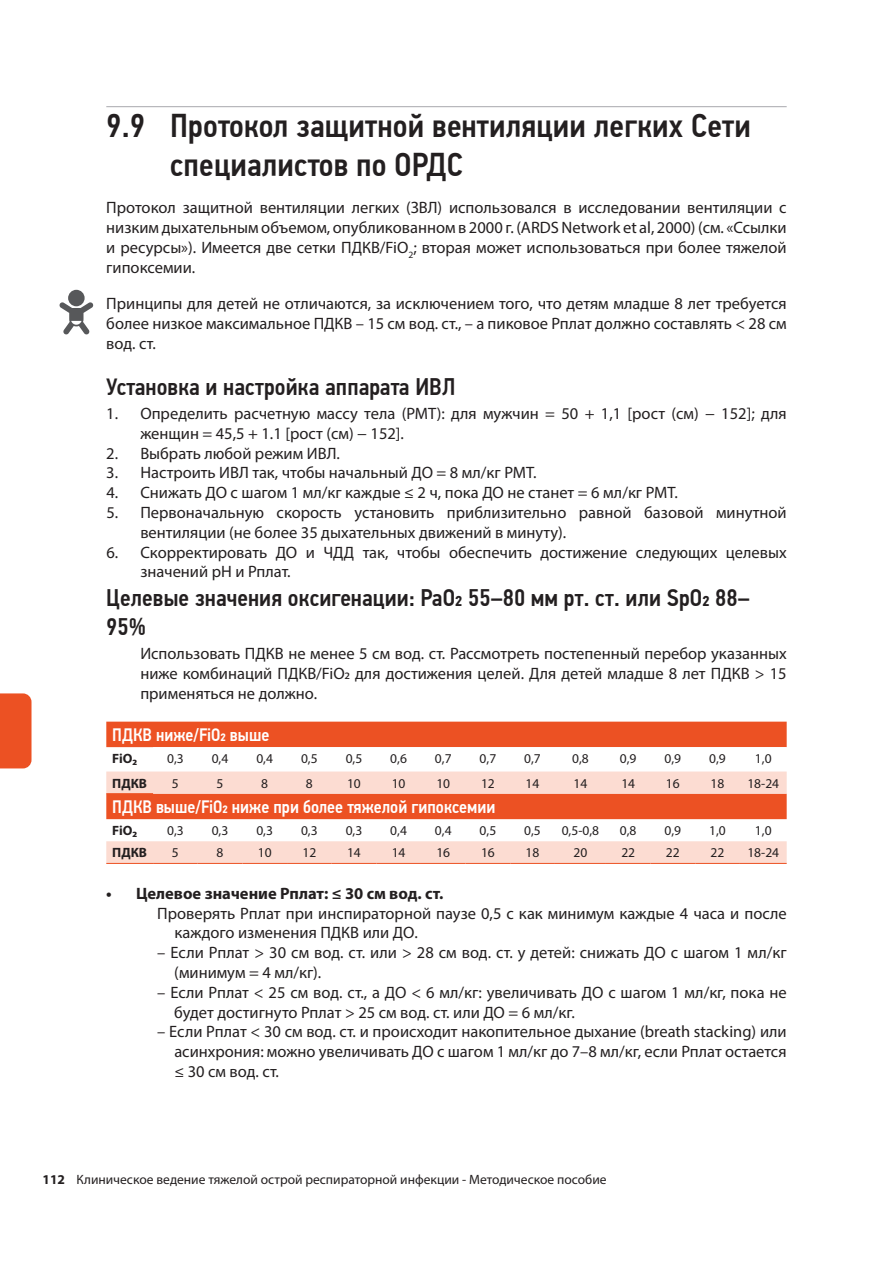
<style>
.page{position:relative;width:893px;height:1263px;background:#fff}
.page>*{position:absolute;margin:0;border:0;box-sizing:border-box;transform-origin:0 0}
.t1{font:500 33px/39.6px "PF Din Text Cond Pro";letter-spacing:.005em;color:#231f20}
.t2{font:500 24px/28.8px "PF Din Text Cond Pro";letter-spacing:.005em;color:#231f20}
.t3{font:500 18px "PF Din Text Cond Pro";color:#fff}
.t4{font:16.5px/19.8px "Myriad Pro";color:#231f20}
.t5{font:700 16.5px "Myriad Pro";color:#231f20}
.t6{font:13.5px "Myriad Pro";color:#231f20}
.t7{font:700 13.5px "Myriad Pro";color:#231f20}
.s1{font-weight:700}
</style>
<div class="page">
<div style="left:0;top:693px;width:32px;height:75px;background:#ec5123"></div>
<hr style="left:106px;top:106px;width:681px;height:1px;background:#a8a9ad">
<div style="left:106px;top:722px;width:681px;height:26px;background:#ec5123"></div>
<svg style="left:153px;top:747px;width:634px;height:1px"></svg>
<svg style="left:106px;top:771px;width:681px;height:92px;fill:#fcdcd2"></svg>
<hr style="left:106px;top:793px;width:47px;height:1px;background:#ec5123">
<hr style="left:106px;top:863px;width:47px;height:1px;background:#ec5123">
<hr style="left:153px;top:863px;width:45px;height:1px;background:#ec5123">
<hr style="left:198px;top:863px;width:44px;height:1px;background:#ec5123">
<hr style="left:242px;top:863px;width:45px;height:1px;background:#ec5123">
<hr style="left:287px;top:863px;width:45px;height:1px;background:#ec5123">
<hr style="left:332px;top:863px;width:44px;height:1px;background:#ec5123">
<hr style="left:376px;top:863px;width:45px;height:1px;background:#ec5123">
<hr style="left:421px;top:863px;width:45px;height:1px;background:#ec5123">
<hr style="left:466px;top:863px;width:44px;height:1px;background:#ec5123">
<hr style="left:510px;top:863px;width:45px;height:1px;background:#ec5123">
<hr style="left:555px;top:863px;width:51px;height:1px;background:#ec5123">
<hr style="left:606px;top:863px;width:45px;height:1px;background:#ec5123">
<hr style="left:651px;top:863px;width:44px;height:1px;background:#ec5123">
<hr style="left:695px;top:863px;width:45px;height:1px;background:#ec5123">
<hr style="left:740px;top:863px;width:47px;height:1px;background:#ec5123">
<div style="left:68px;top:290px;width:17px;height:16px;background:#57585a;border-radius:50%"></div>
<svg style="left:59px;top:302px;width:35px;height:33px"></svg>
<h1 class="t1" style="left:170px;top:106px;width:582px;text-indent:-64px">9.9 Протокол защитной вентиляции легких Сети специалистов по ОРДС</h1>
<p class="t4" style="left:106px;top:198px;width:682px;text-align:justify">Протокол защитной вентиляции легких (ЗВЛ) использовался в исследовании вентиляции с низким дыхательным объемом, опубликованном в 2000 г. (ARDS Network et al, 2000) (см. «Ссылки и ресурсы»). Имеется две сетки ПДКВ/FiO<sub>2</sub>; вторая может использоваться при более тяжелой гипоксемии.</p>
<p class="t4" style="left:106px;top:294px;width:682px;text-align:justify">Принципы для детей не отличаются, за исключением того, что детям младше 8 лет требуется более низкое максимальное ПДКВ – 15 см вод. ст., – а пиковое Рплат должно составлять &lt; 28 см вод. ст.</p>
<h2 class="t2" style="left:106px;top:372px;width:351px">Установка и настройка аппарата ИВЛ</h2>
<p class="t4" style="left:140px;top:403px;width:648px;text-indent:-34px">1. Определить расчетную массу тела (РМТ): для мужчин = 50 + 1,1 [рост (см) − 152]; для женщин = 45,5 + 1.1 [рост (см) − 152].</p>
<p class="t4" style="left:106px;top:443px;width:234px">2. Выбрать любой режим ИВЛ.</p>
<p class="t4" style="left:106px;top:463px;width:430px">3. Настроить ИВЛ так, чтобы начальный ДО = 8 мл/кг РМТ.</p>
<p class="t4" style="left:106px;top:482px;width:572px">4. Снижать ДО с шагом 1 мл/кг каждые ≤ 2 ч, пока ДО не станет = 6 мл/кг РМТ.</p>
<p class="t4" style="left:140px;top:502px;width:648px;text-indent:-34px">5. Первоначальную скорость установить приблизительно равной базовой минутной вентиляции (не более 35 дыхательных движений в минуту).</p>
<p class="t4" style="left:140px;top:542px;width:648px;text-indent:-34px">6. Скорректировать ДО и ЧДД так, чтобы обеспечить достижение следующих целевых значений рН и Рплат.</p>
<h2 class="t2" style="left:106px;top:584px;width:645px">Целевые значения оксигенации: PaO2 55–80 мм рт. ст. или SpO2 88–<br>95%</h2>
<p class="t4" style="left:140px;top:643px;width:648px;text-align:justify">Использовать ПДКВ не менее 5 см вод. ст. Рассмотреть постепенный перебор указанных ниже комбинаций ПДКВ/FiO2 для достижения целей. Для детей младше 8 лет ПДКВ &gt; 15 применяться не должно.</p>
<p class="t3" style="left:112px;top:724px;width:159px">ПДКВ ниже/FiO2 выше</p>
<p class="t7" style="left:112px;top:750px;width:26px">FiO₂</p>
<p class="t6" style="left:167px;top:750px;width:18px">0,3</p>
<p class="t6" style="left:212px;top:750px;width:18px">0,4</p>
<p class="t6" style="left:256px;top:750px;width:18px">0,4</p>
<p class="t6" style="left:301px;top:750px;width:18px">0,5</p>
<p class="t6" style="left:346px;top:750px;width:18px">0,5</p>
<p class="t6" style="left:390px;top:750px;width:18px">0,6</p>
<p class="t6" style="left:435px;top:750px;width:18px">0,7</p>
<p class="t6" style="left:480px;top:750px;width:18px">0,7</p>
<p class="t6" style="left:524px;top:750px;width:18px">0,7</p>
<p class="t6" style="left:572px;top:750px;width:18px">0,8</p>
<p class="t6" style="left:620px;top:750px;width:18px">0,9</p>
<p class="t6" style="left:665px;top:750px;width:18px">0,9</p>
<p class="t6" style="left:709px;top:750px;width:18px">0,9</p>
<p class="t6" style="left:755px;top:750px;width:18px">1,0</p>
<p class="t7" style="left:112px;top:774px;width:36px">ПДКВ</p>
<p class="t6" style="left:172px;top:775px;width:8px">5</p>
<p class="t6" style="left:217px;top:775px;width:8px">5</p>
<p class="t6" style="left:261px;top:775px;width:8px">8</p>
<p class="t6" style="left:306px;top:775px;width:8px">8</p>
<p class="t6" style="left:347px;top:775px;width:15px">10</p>
<p class="t6" style="left:392px;top:775px;width:15px">10</p>
<p class="t6" style="left:436px;top:775px;width:15px">10</p>
<p class="t6" style="left:481px;top:775px;width:15px">12</p>
<p class="t6" style="left:526px;top:775px;width:15px">14</p>
<p class="t6" style="left:573px;top:775px;width:15px">14</p>
<p class="t6" style="left:621px;top:775px;width:15px">14</p>
<p class="t6" style="left:666px;top:775px;width:15px">16</p>
<p class="t6" style="left:711px;top:775px;width:15px">18</p>
<p class="t6" style="left:747px;top:775px;width:33px">18-24</p>
<p class="t3" style="left:112px;top:796px;width:385px">ПДКВ выше/FiO2 ниже при более тяжелой гипоксемии</p>
<p class="t7" style="left:112px;top:822px;width:26px">FiO₂</p>
<p class="t6" style="left:167px;top:822px;width:18px">0,3</p>
<p class="t6" style="left:212px;top:822px;width:18px">0,3</p>
<p class="t6" style="left:256px;top:822px;width:18px">0,3</p>
<p class="t6" style="left:301px;top:822px;width:18px">0,3</p>
<p class="t6" style="left:346px;top:822px;width:18px">0,3</p>
<p class="t6" style="left:390px;top:822px;width:18px">0,4</p>
<p class="t6" style="left:435px;top:822px;width:18px">0,4</p>
<p class="t6" style="left:480px;top:822px;width:18px">0,5</p>
<p class="t6" style="left:524px;top:822px;width:18px">0,5</p>
<p class="t6" style="left:562px;top:822px;width:39px">0,5-0,8</p>
<p class="t6" style="left:620px;top:822px;width:18px">0,8</p>
<p class="t6" style="left:665px;top:822px;width:18px">0,9</p>
<p class="t6" style="left:709px;top:822px;width:18px">1,0</p>
<p class="t6" style="left:755px;top:822px;width:18px">1,0</p>
<p class="t7" style="left:112px;top:844px;width:36px">ПДКВ</p>
<p class="t6" style="left:172px;top:844px;width:8px">5</p>
<p class="t6" style="left:217px;top:844px;width:8px">8</p>
<p class="t6" style="left:258px;top:844px;width:15px">10</p>
<p class="t6" style="left:302px;top:844px;width:15px">12</p>
<p class="t6" style="left:347px;top:844px;width:15px">14</p>
<p class="t6" style="left:392px;top:844px;width:15px">14</p>
<p class="t6" style="left:436px;top:844px;width:15px">16</p>
<p class="t6" style="left:481px;top:844px;width:15px">16</p>
<p class="t6" style="left:526px;top:844px;width:15px">18</p>
<p class="t6" style="left:573px;top:844px;width:15px">20</p>
<p class="t6" style="left:621px;top:844px;width:15px">22</p>
<p class="t6" style="left:666px;top:844px;width:15px">22</p>
<p class="t6" style="left:711px;top:844px;width:15px">22</p>
<p class="t6" style="left:747px;top:844px;width:33px">18-24</p>
<p class="t5" style="left:106px;top:882px;width:339px">• Целевое значение Рплат: ≤ 30 см вод. ст.</p>
<p class="t4" style="left:174px;top:903px;width:614px;text-indent:-17px">Проверять Рплат при инспираторной паузе 0,5 с как минимум каждые 4 часа и после каждого изменения ПДКВ или ДО.</p>
<p class="t4" style="left:174px;top:942px;width:614px;text-indent:-17px">– Если Рплат &gt; 30 см вод. ст. или &gt; 28 см вод. ст. у детей: снижать ДО с шагом 1 мл/кг (минимум = 4 мл/кг).</p>
<p class="t4" style="left:174px;top:982px;width:614px;text-indent:-17px">– Если Рплат &lt; 25 см вод. ст., а ДО &lt; 6 мл/кг: увеличивать ДО с шагом 1 мл/кг, пока не будет достигнуто Рплат &gt; 25 см вод. ст. или ДО = 6 мл/кг.</p>
<p class="t4" style="left:174px;top:1022px;width:614px;text-align:justify;text-indent:-17px">– Если Рплат &lt; 30 см вод. ст. и происходит накопительное дыхание (breath stacking) или асинхрония: можно увеличивать ДО с шагом 1 мл/кг до 7–8 мл/кг, если Рплат остается ≤ 30 см вод. ст.</p>
<p class="t6" style="left:43px;top:1171px;width:566px"><span class="s1">112</span> Клиническое ведение тяжелой острой респираторной инфекции - Методическое пособие</p>
</div>
